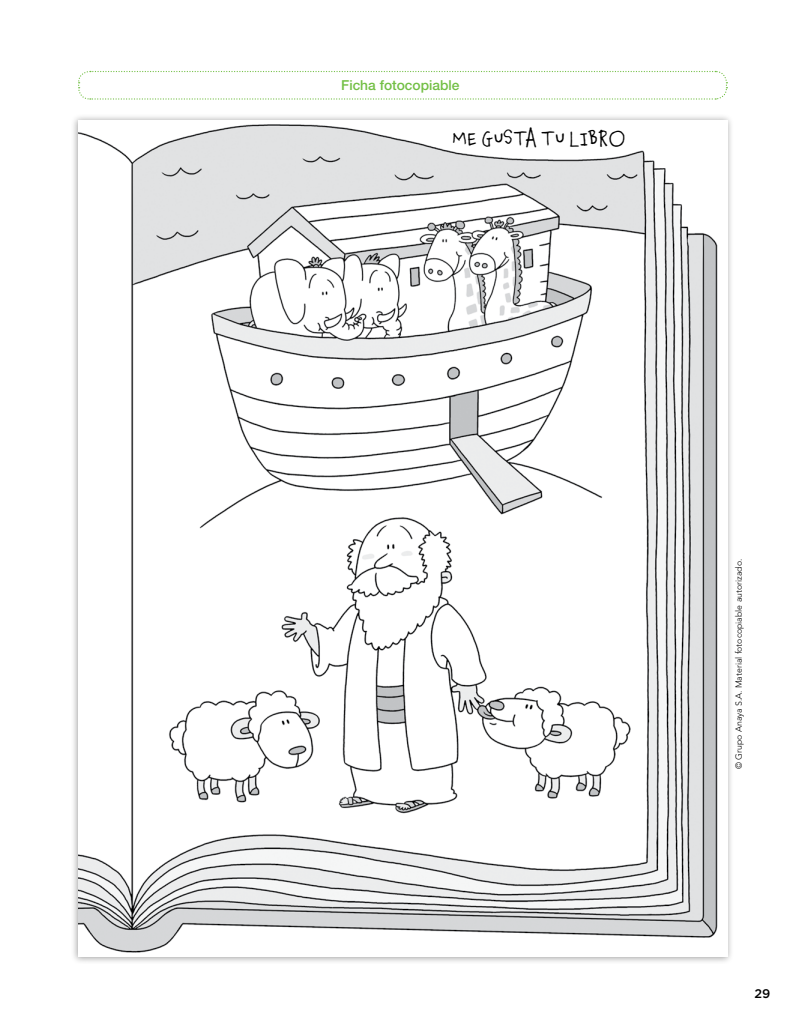
<style>
.page{position:relative;width:798px;height:1028px;background:#fff}
.page>*{position:absolute;margin:0;border:0;box-sizing:border-box;transform-origin:0 0}
.Texto_fotocopiable{font:25px "Chauncy Deluxxe";color:#000}
.nuclTitul3{font:500 13.75px "Helvetica Neue LT Std";color:#72bf44}
.t1{font:500 12.5px "Gotham";color:#000}
.t2{font:300 8.75px "Avenir LT Std";color:#000}
</style>
<div class="page">
<svg style="left:78px;top:70px;width:649px;height:30px"></svg>
<div style="left:71px;top:113px;width:662px;height:851px;background:#000;opacity:.38"></div>
<img style="left:78px;top:120px;width:648px;height:837px">
<p class="nuclTitul3" style="left:341px;top:77px;width:120px">Ficha fotocopiable</p>
<p class="Texto_fotocopiable" style="left:452px;top:120px;width:175px">ME GUSTA TU LIBRO</p>
<p class="t2" style="left:733px;top:769px;width:212px;rotate:-90deg">© Grupo Anaya S.A. Material fotocopiable autorizado.</p>
<p class="t1" style="left:754px;top:985px;width:17px">29</p>
</div>
